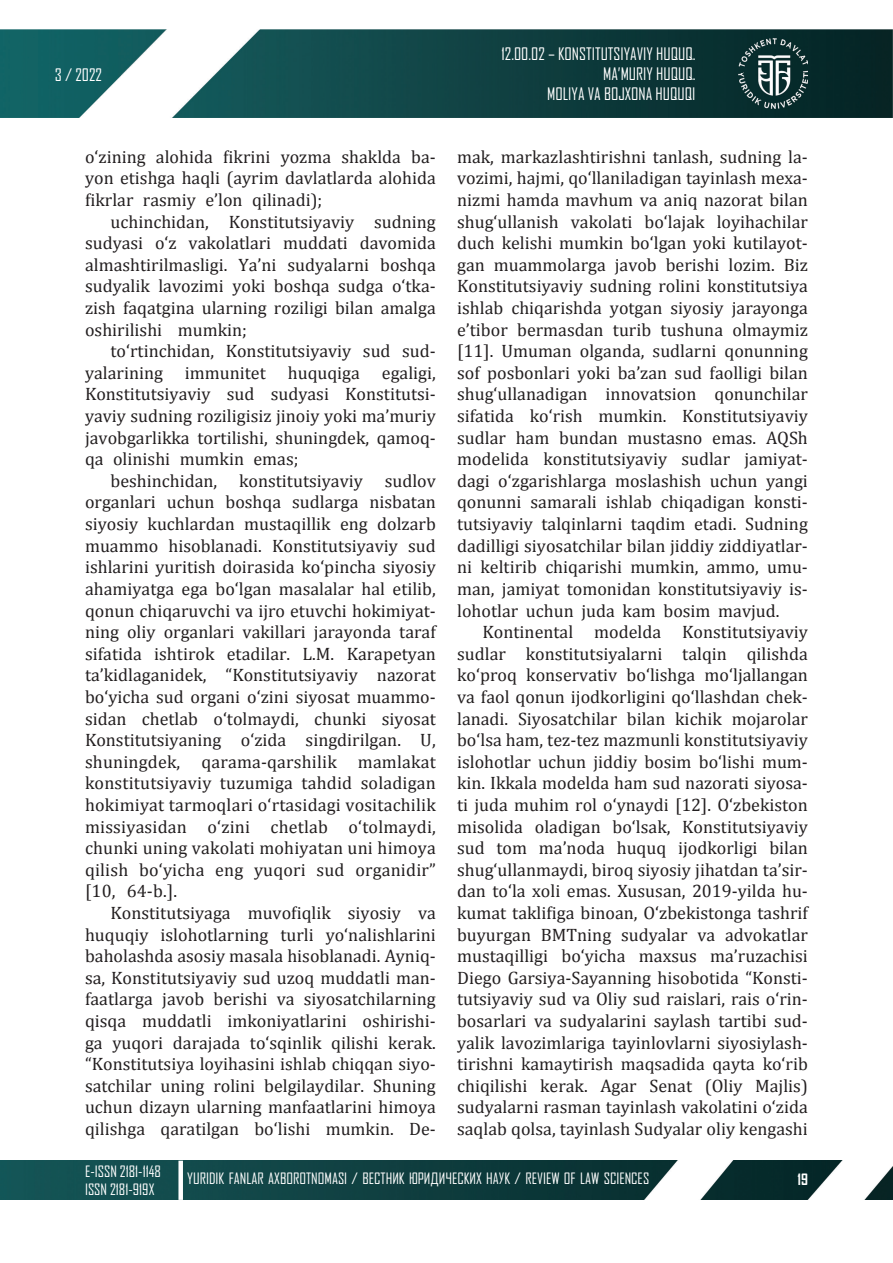
<style>
.page{position:relative;width:893px;height:1263px;background:#fff}
.page>*{position:absolute;margin:0;border:0;box-sizing:border-box;transform-origin:0 0}
.t1{font:18px/21.6px "Cambria";color:#231f20;text-align:justify}
.t2{font:16.5px/19.8px "Agency FB";color:#fff;text-align:right}
.t3{font:15px/18px "Agency FB Cyrillic";color:#fff}
.t4{font:700 15px "Agency FB";color:#fff}
</style>
<div class="page">
<img style="left:0;top:29px;width:893px;height:89px">
<img style="left:738px;top:39px;width:70px;height:69px">
<img style="left:0;top:1161px;width:893px;height:39px">
<div style="left:178px;top:1161px;width:5px;height:39px;background:#fff"></div>
<p class="t2" style="left:55px;top:64px;width:49px">3 / 2022</p>
<p class="t1" style="left:85px;top:146px;width:352px">o‘zining alohida fikrini yozma shaklda ba&shy;yon etishga haqli (ayrim davlatlarda alohida fikrlar rasmiy e’lon qilinadi);</p>
<p class="t1" style="left:85px;top:211px;width:352px;text-indent:26px">uchinchidan, Konstitutsiyaviy sudning sudyasi o‘z vakolatlari muddati davomida almashtirilmasligi. Ya’ni sudyalarni boshqa sudyalik lavozimi yoki boshqa sudga o‘tka&shy;zish faqatgina ularning roziligi bilan amalga oshirilishi mumkin;</p>
<p class="t1" style="left:85px;top:340px;width:352px;text-indent:26px">to‘rtinchidan, Konstitutsiyaviy sud sud&shy;yalarining immunitet huquqiga egaligi, Konsti tutsiyaviy sud sudyasi Konstitutsi&shy;yaviy sudning roziligisiz jinoiy yoki ma’muriy javobgarlikka tortilishi, shuningdek, qamoq&shy;qa oli nishi mumkin emas;</p>
<p class="t1" style="left:85px;top:470px;width:352px;text-indent:26px">beshinchidan, konstitutsiyaviy sudlov organlari uchun boshqa sudlarga nisbatan siyosiy kuchlardan mustaqillik eng dolzarb muammo hisoblanadi. Konstitutsiyaviy sud ishlarini yuritish doirasida ko‘pincha siyosiy ahamiyatga ega bo‘lgan masalalar hal etilib, qonun chiqaruvchi va ijro etuvchi hokimiyat&shy;ning oliy organlari vakillari jarayonda taraf sifatida ishtirok etadilar. L.M. Karapetyan ta’kidlaganidek, “Konstitutsiyaviy nazorat bo‘yicha sud organi o‘zini siyosat muammo&shy;sidan chetlab o‘tolmaydi, chunki siyosat Konstitutsiyaning o‘zida singdirilgan. U, shuningdek, qarama-qarshilik mamlakat konstitutsiyaviy tuzumiga tahdid soladigan hokimiyat tarmoqlari o‘rtasidagi vositachilik missiyasidan o‘zini chetlab o‘tolmaydi, chunki uning vakolati mohiyatan uni himoya qilish bo‘yicha eng yuqori sud organidir” [10, 64-b.].</p>
<p class="t1" style="left:85px;top:902px;width:352px;text-indent:26px">Konstitutsiyaga muvofiqlik siyosiy va huquqiy islohotlarning turli yo‘nalishlarini baholashda asosiy masala hisoblanadi. Ayniq&shy;sa, Konstitutsiyaviy sud uzoq muddatli man&shy;faatlarga javob berishi va siyosatchilar ning qisqa muddatli imkoniyatlarini oshirishi&shy;ga yuqori darajada to‘sqinlik qilishi kerak. “Konstitutsiya loyihasini ishlab chiqqan siyo&shy;satchilar uning rolini belgilaydilar. Shuning uchun dizayn ularning manfaatlarini himoya qilishga qaratilgan bo‘lishi mumkin. De-</p>
<p class="t2" style="left:502px;top:44px;width:195px">12.00.02 – KONSTITUTSIYAVIY HUQUQ.<br>MA’MURIY HUQUQ.<br>MOLIYA VA BOJXONA HUQUQI</p>
<p class="t1" style="left:457px;top:146px;width:352px">mak, markazlashtirishni tanlash, sudning la&shy;vozimi, hajmi, qo‘llaniladigan tayinlash mexa&shy;nizmi hamda mavhum va aniq nazorat bilan shug‘ullanish vakolati bo‘lajak loyihachilar duch kelishi mumkin bo‘lgan yoki kutilayot&shy;gan muammolarga javob berishi lozim. Biz Konstitutsiyaviy sudning rolini konstitutsiya ishlab chiqarishda yotgan siyosiy jarayonga e’tibor bermasdan turib tushuna olmaymiz [11]. Umuman olganda, sudlarni qonunning sof posbonlari yoki ba’zan sud faolligi bilan shug‘ullanadigan innovatsion qonunchilar sifatida ko‘rish mumkin. Konstitutsiyaviy sudlar ham bundan mustasno emas. AQSh modelida konstitutsiyaviy sudlar jamiyat&shy;dagi o‘zgarishlarga moslashish uchun yangi qonunni samarali ishlab chiqadigan konsti&shy;tutsiyaviy talqinlarni taqdim etadi. Sudning dadilligi siyosatchilar bilan jiddiy ziddiyatlar&shy;ni keltirib chiqarishi mumkin, ammo, umu&shy;man, jamiyat tomonidan konstitutsiyaviy is&shy;lohotlar uchun juda kam bosim mavjud.</p>
<p class="t1" style="left:457px;top:621px;width:352px;text-indent:26px">Kontinental modelda Konstitutsiyaviy sudlar konstitutsiyalarni talqin qilishda ko‘proq konservativ bo‘lishga mo‘ljallangan va faol qonun ijodkorligini qo‘llashdan chek&shy;lanadi. Siyosatchilar bilan kichik mojarolar bo‘lsa ham, tez-tez mazmunli konstitutsiyaviy islohotlar uchun jiddiy bosim bo‘lishi mum&shy;kin. Ikkala modelda ham sud nazorati siyosa&shy;ti juda muhim rol o‘ynaydi [12]. O‘zbekiston misolida oladigan bo‘lsak, Konstitutsiyaviy sud tom ma’noda huquq ijodkorligi bilan shug‘ullanmaydi, biroq siyosiy jihatdan ta’sir&shy;dan to‘la xoli emas. Xususan, 2019-yilda hu&shy;kumat taklifiga binoan, O‘zbekistonga tashrif buyurgan BMTning sudyalar va advokatlar mustaqilligi bo‘yicha maxsus ma’ruzachisi Die go Garsiya-Sayanning hisobotida “Konsti&shy;tutsiyaviy sud va Oliy sud raislari, rais o‘rin&shy;bosarlari va sudyalarini saylash tartibi sud&shy;yalik lavozimlariga tayinlovlarni siyosiylash&shy;tirishni kamaytirish maqsadida qayta ko‘rib chiqilishi kerak. Agar Senat (Oliy Majlis) sudyalarni rasman tayinlash vakolatini o‘zida saqlab qolsa, tayinlash Sudyalar oliy kengashi</p>
<p class="t3" style="left:85px;top:1162px;width:77px">E-ISSN 2181-1148<br>ISSN 2181-919Х</p>
<p class="t3" style="left:187px;top:1169px;width:463px">YURIDIK FANLAR AXBOROTNOMASI / ВЕСТНИК ЮРИДИЧЕСКИХ НАУК / REVIEW OF LAW SCIENCES</p>
<p class="t4" style="left:797px;top:1170px;width:12px">19</p>
</div>
